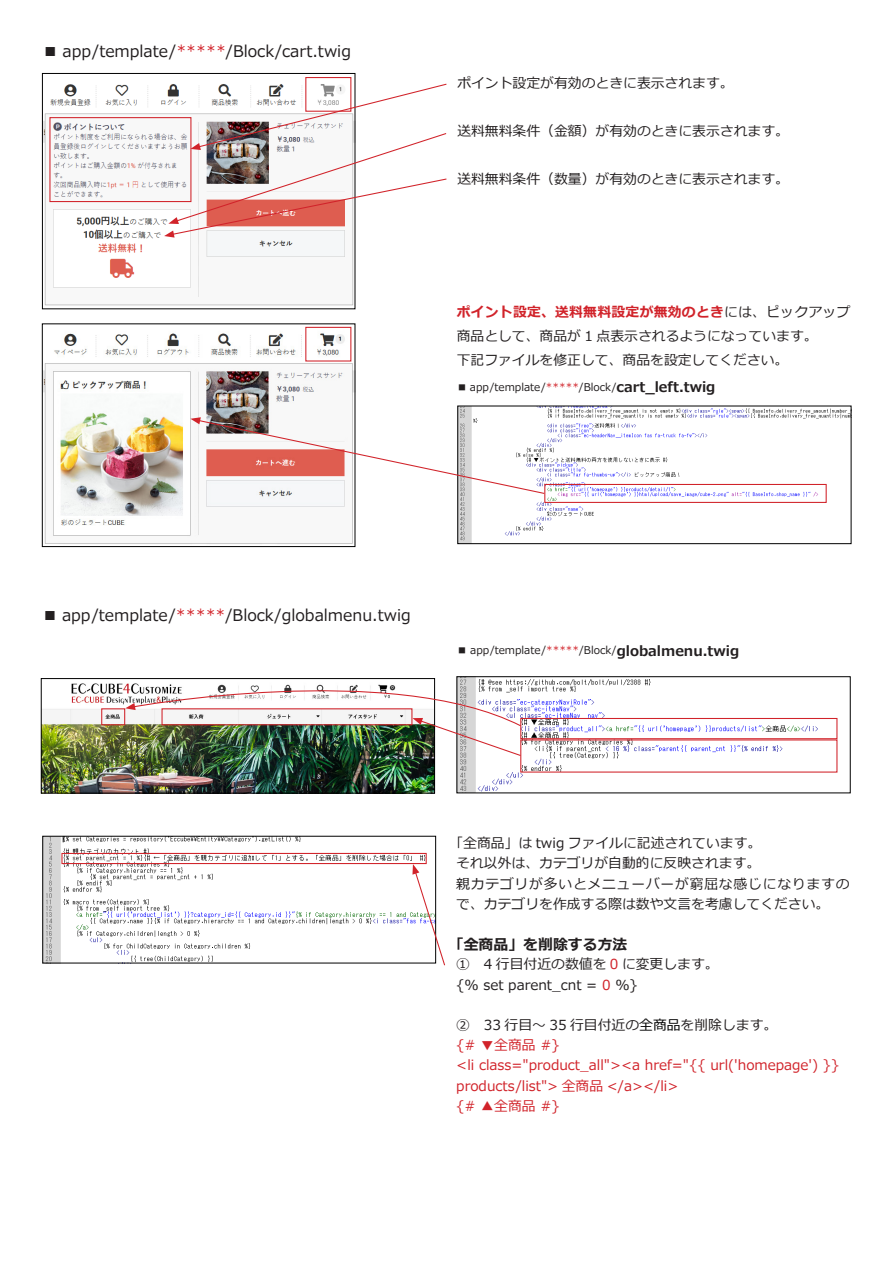
<style>
.page{position:relative;width:893px;height:1263px;background:#fff}
.page>*{position:absolute;margin:0;border:0;box-sizing:border-box;transform-origin:0 0}
.t1{font:15.9px "Meiryo";color:#231f20}
.t2{font:700 14.85px "Meiryo";color:#231f20}
.t3{font:13.8px/24.2px "Meiryo";color:#231f20}
.t4{font:13.8px/20.2px "Meiryo";color:#d1232a}
.t5{font:13.8px/20.2px "Meiryo";letter-spacing:.055em;color:#231f20}
.t6{font:10.65px "Meiryo";color:#231f20}
.s1{color:#d1232a}
.s2{font-weight:700;color:#d1232a}
.s3{font-weight:700;font-size:13.8px}
.s4{color:#000}
</style>
<div class="page">
<img style="left:460px;top:408px;width:389px;height:134px">
<div style="left:458px;top:406px;width:393px;height:138px;border:1px solid #000"></div>
<img style="left:43px;top:683px;width:390px;height:108px">
<div style="left:41px;top:678px;width:394px;height:115px;border:1px solid #000"></div>
<img style="left:45px;top:838px;width:382px;height:123px">
<img style="left:459px;top:679px;width:379px;height:112px">
<div style="left:457px;top:676px;width:393px;height:117px;border:1px solid #000"></div>
<img style="left:44px;top:77px;width:309px;height:229px">
<div style="left:42px;top:73px;width:313px;height:236px;border:1px solid #000"></div>
<img style="left:44px;top:326px;width:309px;height:218px">
<div style="left:42px;top:324px;width:313px;height:223px;border:1px solid #000"></div>
<div style="left:49px;top:117px;width:142px;height:85px;border:1px solid #d1232a"></div>
<svg style="left:164px;top:83px;width:283px;height:155px"></svg>
<div style="left:544px;top:484px;width:283px;height:19px;border:1px solid #d1232a"></div>
<div style="left:305px;top:77px;width:46px;height:35px;border:1px solid #d1232a"></div>
<div style="left:305px;top:327px;width:46px;height:34px;border:1px solid #d1232a"></div>
<div style="left:101px;top:708px;width:24px;height:17px;border:1px solid #d1232a"></div>
<div style="left:520px;top:718px;width:317px;height:21px;border:1px solid #d1232a"></div>
<div style="left:61px;top:853px;width:366px;height:11px;border:1px solid #d1232a"></div>
<svg style="left:412px;top:864px;width:33px;height:102px"></svg>
<svg style="left:190px;top:417px;width:356px;height:78px"></svg>
<img style="left:125px;top:676px;width:397px;height:81px">
<p class="t1" style="left:43px;top:40px;width:310px">■ app/template/<span class="s1">*****</span>/Block/cart.twig</p>
<p class="t3" style="left:457px;top:71px;width:278px">ポイント設定が有効のときに表示されます。</p>
<p class="t3" style="left:457px;top:120px;width:333px">送料無料条件（金額）が有効のときに表示されます。</p>
<p class="t3" style="left:457px;top:168px;width:333px">送料無料条件（数量）が有効のときに表示されます。</p>
<p class="t3" style="left:457px;top:301px;width:395px"><span class="s2">ポイント設定、送料無料設定が無効のとき</span>には、ピックアップ商品として、商品が 1 点表示されるようになっています。</p>
<p class="t3" style="left:457px;top:349px;width:333px">下記ファイルを修正して、商品を設定してください。</p>
<p class="t6" style="left:457px;top:379px;width:260px">■ app/template/<span class="s1">*****</span>/Block/<span class="s3">cart_left.twig</span></p>
<p class="t1" style="left:42px;top:604px;width:370px">■ app/template/<span class="s1">*****</span>/Block/globalmenu.twig</p>
<p class="t6" style="left:457px;top:643px;width:284px">■ app/template/<span class="s1">*****</span>/Block/<span class="s3">globalmenu.twig</span></p>
<p class="t3" style="left:449px;top:832px;width:313px">「全商品」は twig ファイルに記述されています。</p>
<p class="t3" style="left:456px;top:852px;width:306px">それ以外は、カテゴリが自動的に反映されます。</p>
<p class="t5" style="left:456px;top:874px;width:395px">親カテゴリが多いとメニューバーが窮屈な感じになりますので、カテゴリを作成する際は数や文言を考慮してください。</p>
<p class="t2" style="left:449px;top:934px;width:180px">「全商品」を削除する方法</p>
<p class="t3" style="left:456px;top:953px;width:264px">①　4 行目付近の数値を <span class="s1">0</span> に変更します。</p>
<p class="t3" style="left:456px;top:973px;width:183px">{% set parent_cnt = <span class="s1">0</span> %}</p>
<p class="t3" style="left:456px;top:1013px;width:323px">②　33 行目～ 35 行目付近の<span class="s4">全商品</span>を削除します。</p>
<p class="t4" style="left:456px;top:1036px;width:385px">{# ▼全商品 #}<br>&lt;li class="product_all"&gt;&lt;a href="{{ url('homepage') }} products/list"&gt; 全商品 &lt;/a&gt;&lt;/li&gt;<br>{# ▲全商品 #}</p>
</div>
